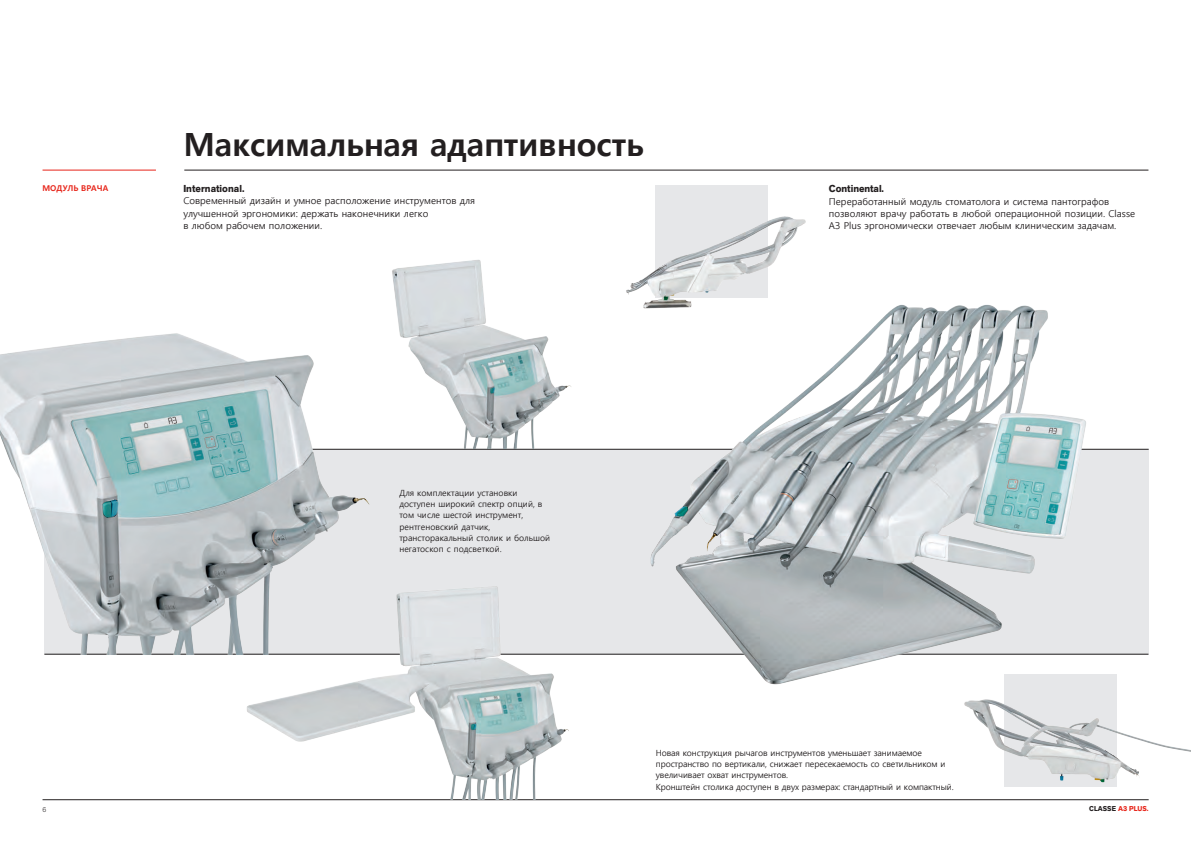
<style>
.page{position:relative;width:1191px;height:842px;background:#fff}
.page>*{position:absolute;margin:0;border:0;box-sizing:border-box;transform-origin:0 0}
.Titolo{font:700 32px "Malgun Gothic";letter-spacing:-.005em;color:#231f20}
.Testo_descrizione{font:700 10px "Akzid Grtsk Next";letter-spacing:.005em;color:#231f20}
.Testo{font:700 10px "Akzid Grtsk Next";color:#231f20}
.Testo-2{font:9.5px/12.2px "Malgun Gothic";color:#231f20}
.Testo_descrizione-2{font:9.5px/12.2px "Malgun Gothic";color:#231f20}
.Testo-3{font:8.5px/11.3px "Malgun Gothic";letter-spacing:-.01em;color:#231f20}
.Testo_descrizione-3{font:8.5px/11.3px "Malgun Gothic";color:#231f20}
.Titoletto{font:700 8px "Malgun Gothic";color:#e72419}
.diciture_fondo_pagina{font:700 7px "Akzid Grtsk Next";letter-spacing:.01em;color:#e72419}
.diciture_fondo_pagina-2{font:300 7px "Akzid Grtsk Next";color:#231f20}
.s1{color:#231f20}
</style>
<div class="page">
<div style="left:44px;top:449px;width:1104px;height:205px;background:#e6e7e9"></div>
<hr style="left:50px;top:449px;width:1098px;height:1px;background:#231f20">
<hr style="left:184px;top:170px;width:964px;height:1px;background:#231f20">
<hr style="left:43px;top:799px;width:1105px;height:1px;background:#231f20">
<hr style="left:43px;top:170px;width:113px;height:1px;background:#e72419">
<hr style="left:44px;top:654px;width:1104px;height:1px;background:#231f20">
<div style="left:655px;top:185px;width:113px;height:112px;background:#e6e7e9"></div>
<img style="left:626px;top:216px;width:180px;height:79px">
<div style="left:1004px;top:674px;width:112px;height:112px;background:#e6e7e9"></div>
<img style="left:964px;top:697px;width:227px;height:86px">
<img style="left:638px;top:291px;width:456px;height:394px">
<img style="left:0;top:333px;width:435px;height:321px">
<img style="left:369px;top:259px;width:238px;height:190px">
<img style="left:235px;top:514px;width:351px;height:285px">
<p class="Titolo" style="left:184px;top:126px;width:461px">Максимальная адаптивность</p>
<p class="Testo_descrizione" style="left:183px;top:182px;width:63px">International.</p>
<p class="Testo_descrizione-2" style="left:183px;top:195px;width:293px">Современный дизайн и умное расположение инструментов для улучшенной эргономики: держать наконечники легко<br>в любом рабочем положении.</p>
<p class="Titoletto" style="left:43px;top:183px;width:67px">МОДУЛЬ ВРАЧА</p>
<p class="Testo" style="left:829px;top:182px;width:57px">Continental.</p>
<p class="Testo-2" style="left:829px;top:196px;width:308px">Переработанный модуль стоматолога и система пантографов позволяют врачу работать в любой операционной позиции. Classe<br>АЗ Plus эргономически отвечает любым клиническим задачам.</p>
<p class="Testo_descrizione-3" style="left:399px;top:487px;width:152px">Для комплектации установки доступен широкий спектр опций, в том числе шестой инструмент, рентгеновский датчик, трансторакальный столик и большой негатоскоп с подсветкой.</p>
<p class="Testo-3" style="left:656px;top:747px;width:299px">Новая конструкция рычагов инструментов уменьшает занимаемое пространство по вертикали, снижает пересекаемость со светильником и увеличивает охват инструментов.<br>Кронштейн столика доступен в двух размерах: стандартный и компактный.</p>
<p class="diciture_fondo_pagina-2" style="left:43px;top:805px;width:5px">6</p>
<p class="diciture_fondo_pagina" style="left:1089px;top:804px;width:61px"><span class="s1">CLASSE</span> A3 PLUS.</p>
</div>
